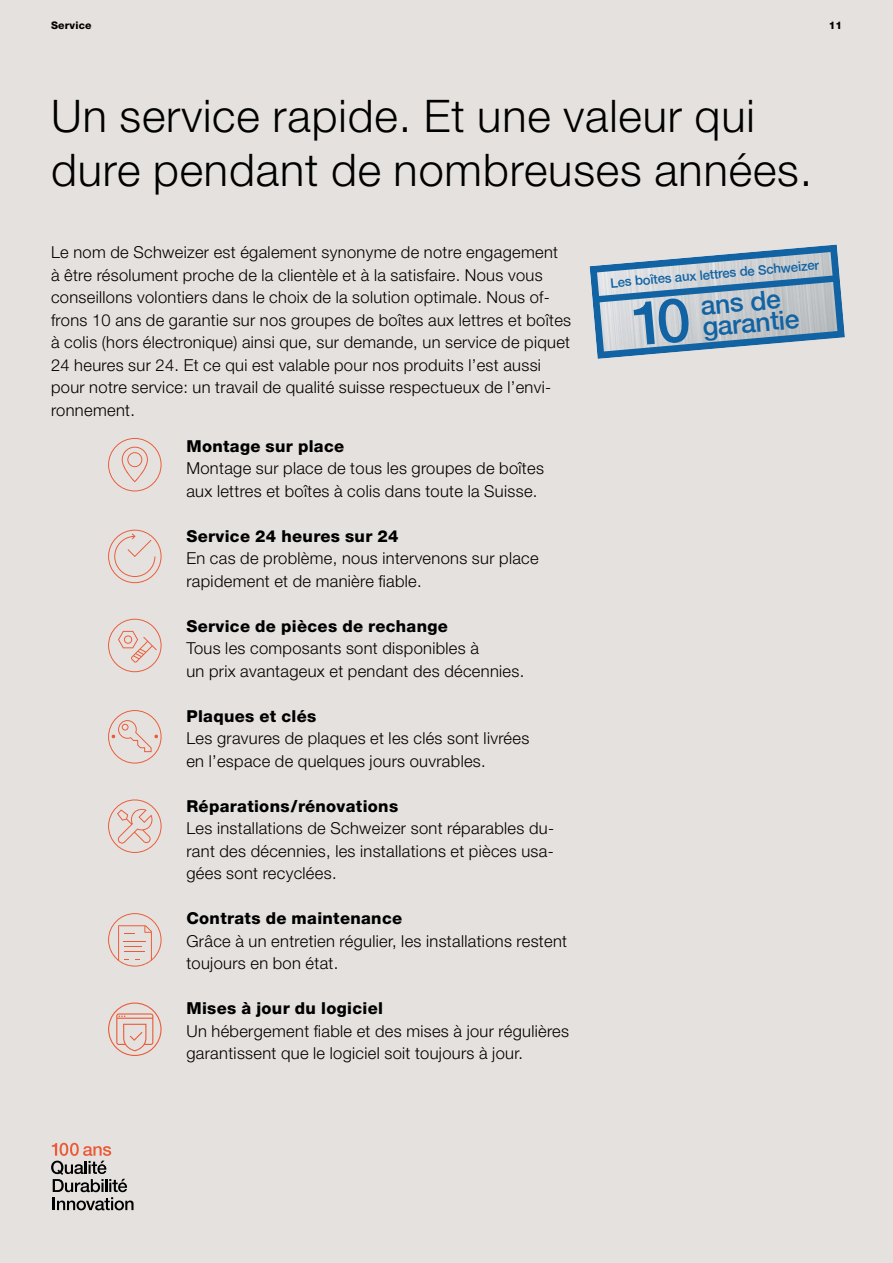
<style>
.page{position:relative;width:893px;height:1263px;background:#e5e1de}
.page>*{position:absolute;margin:0;border:0;box-sizing:border-box;transform-origin:0 0}
.H45_30_36_20{font:300 45px/54px "Helvetica Neue LT Std";letter-spacing:.02em;color:#000}
.t1{font:500 26.4px "Helvetica Neue";color:#1163a3}
.H45_11_15_20_Basis{font:300 16.5px/22.5px "Helvetica Neue LT Std";letter-spacing:.02em;color:#000}
.H45_11_15_20_Basis-2{font:800 16.5px "Helvetica Neue LT Std";letter-spacing:.02em;color:#000}
.t2{font:500 13.2px "Helvetica Neue";color:#1163a3}
.H85_7_9_20{font:800 10.5px "Helvetica Neue LT Std";letter-spacing:.02em;color:#000}
.s1{font-weight:800}
</style>
<div class="page">
<svg style="left:108px;top:438px;width:54px;height:53px"></svg>
<svg style="left:108px;top:530px;width:54px;height:53px"></svg>
<svg style="left:108px;top:619px;width:54px;height:53px"></svg>
<svg style="left:108px;top:710px;width:54px;height:53px"></svg>
<svg style="left:108px;top:799px;width:54px;height:54px"></svg>
<svg style="left:108px;top:913px;width:54px;height:53px"></svg>
<svg style="left:108px;top:1002px;width:54px;height:54px"></svg>
<svg style="left:589px;top:245px;width:256px;height:114px"></svg>
<svg style="left:51px;top:1143px;width:83px;height:67px"></svg>
<p class="H85_7_9_20" style="left:51px;top:19px;width:42px">Service</p>
<p class="H85_7_9_20" style="left:829px;top:19px;width:15px">11</p>
<p class="H45_30_36_20" style="left:51px;top:88px;width:763px">Un service rapide. Et une valeur qui dure pendant de nombreuses années.</p>
<p class="H45_11_15_20_Basis" style="left:51px;top:241px;width:522px">Le nom de Schweizer est également synonyme de notre engagement<br>à être résolument proche de la clientèle et à la satisfaire. Nous vous conseillons volontiers dans le choix de la solution optimale. Nous of&shy;frons 10 ans de garantie sur nos groupes de boîtes aux lettres et boîtes à colis (hors électronique) ainsi que, sur demande, un service de piquet 24 heures sur 24. Et ce qui est valable pour nos produits l’est aussi pour notre service: un travail de qualité suisse respectueux de l’envi&shy;ronnement.</p>
<p class="H45_11_15_20_Basis-2" style="left:186px;top:436px;width:159px">Montage sur place</p>
<p class="H45_11_15_20_Basis" style="left:186px;top:457px;width:359px">Montage sur place de tous les groupes de boîtes aux lettres et boîtes à colis dans toute la Suisse.</p>
<p class="H45_11_15_20_Basis" style="left:186px;top:524px;width:354px"><span class="s1">Service 24 heures sur 24<br></span>En cas de problème, nous intervenons sur place rapidement et de manière fiable.</p>
<p class="H45_11_15_20_Basis" style="left:186px;top:614px;width:339px"><span class="s1">Service de pièces de rechange<br></span>Tous les composants sont disponibles à<br>un prix avantageux et pendant des décennies.</p>
<p class="H45_11_15_20_Basis" style="left:186px;top:704px;width:344px"><span class="s1">Plaques et clés<br></span>Les gravures de plaques et les clés sont livrées en l’espace de quelques jours ouvrables.</p>
<p class="H45_11_15_20_Basis" style="left:186px;top:794px;width:369px"><span class="s1">Réparations/rénovations<br></span>Les installations de Schweizer sont réparables du&shy;rant des décennies, les installations et pièces usa&shy;gées sont recyclées.</p>
<p class="H45_11_15_20_Basis" style="left:186px;top:907px;width:382px"><span class="s1">Contrats de maintenance<br></span>Grâce à un entretien régulier, les installations restent toujours en bon état.</p>
<p class="H45_11_15_20_Basis" style="left:186px;top:997px;width:384px"><span class="s1">Mises à jour du logiciel<br></span>Un hébergement fiable et des mises à jour régulières garantissent que le logiciel soit toujours à jour.</p>
<p class="t2" style="left:609px;top:272px;width:211px;rotate:-5deg">Les boîtes aux lettres de Schweizer</p>
<p class="t1" style="left:699px;top:284px;width:82px;rotate:-5deg">ans de</p>
<p class="t1" style="left:701px;top:306px;width:99px;rotate:-5deg">garantie</p>
</div>
